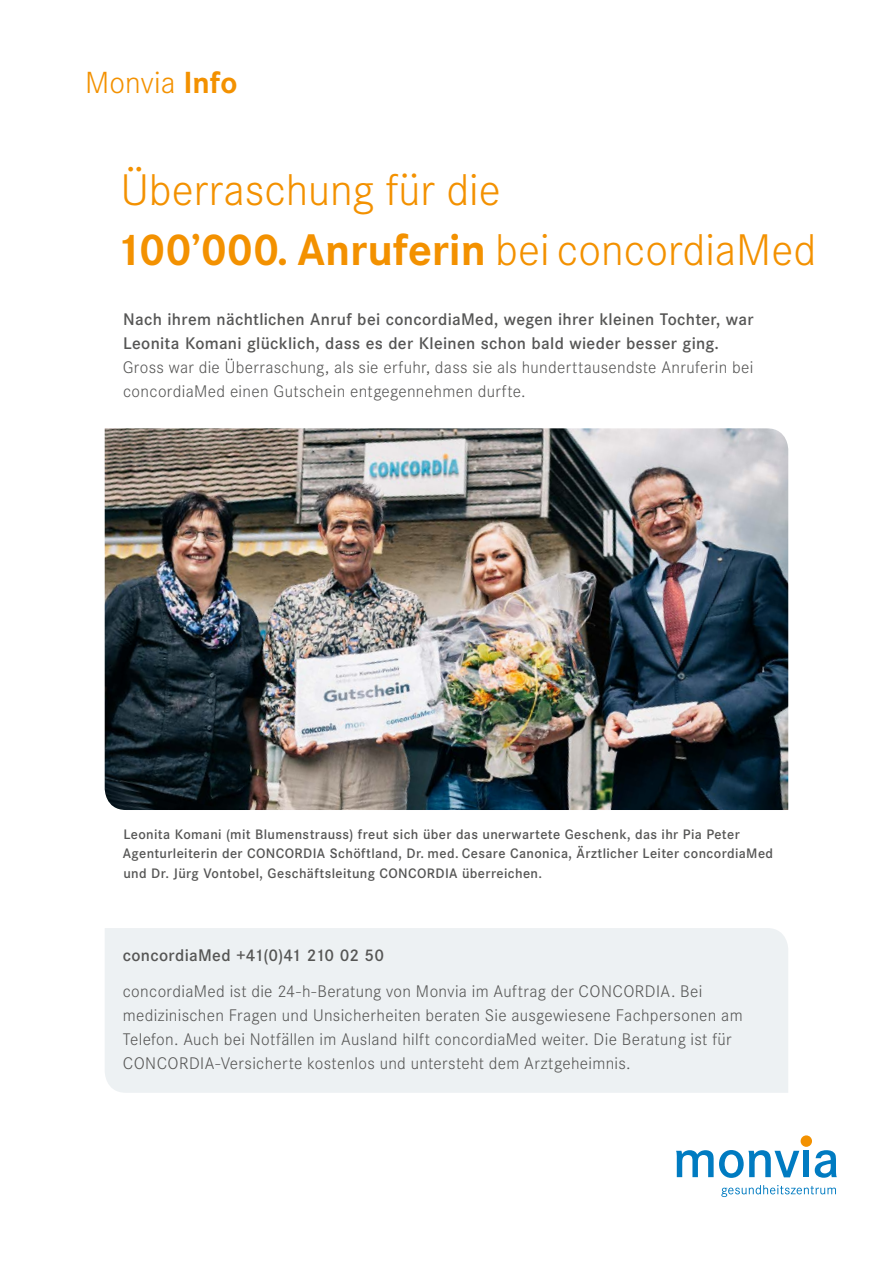
<style>
.page{position:relative;width:893px;height:1263px;background:#fff}
.page>*{position:absolute;margin:0;border:0;box-sizing:border-box;transform-origin:0 0}
.t1{font:300 43.5px/60px "Corporate SBQ";color:#f39100}
.t2{font:300 30px "Corporate SBQ";letter-spacing:.005em;color:#f39100}
.t3{font:300 16.5px/24px "Corporate SBQ";letter-spacing:.02em;color:#565655}
.t4{font:500 16.5px/24px "Corporate SBQ";letter-spacing:.02em;color:#565655}
.t5{font:500 13.5px/19.5px "Corporate SBQ";letter-spacing:.025em;color:#565655}
.s1{font-weight:700}
</style>
<div class="page">
<img style="left:105px;top:428px;width:683px;height:382px">
<div style="left:105px;top:928px;width:683px;height:165px;background:#edf1f3"></div>
<div style="left:801px;top:1135px;width:11px;height:12px;background:#f39100;border-radius:50%"></div>
<svg style="left:676px;top:1150px;width:123px;height:28px"></svg>
<div style="left:803px;top:1151px;width:6px;height:26px;background:#007bc1"></div>
<svg style="left:815px;top:1150px;width:22px;height:28px"></svg>
<svg style="left:721px;top:1185px;width:115px;height:12px"></svg>
<h2 class="t2" style="left:85px;top:65px;width:154px">Monvia <span class="s1">Info</span></h2>
<h1 class="t1" style="left:115px;top:160px;width:703px">Überraschung für die<br><span class="s1">100’000. Anruferin</span> bei concordiaMed</h1>
<p class="t4" style="left:123px;top:308px;width:632px">Nach ihrem nächtlichen Anruf bei concordiaMed, wegen ihrer kleinen Tochter, war<br>Leonita Komani glücklich, dass es der Kleinen schon bald wieder besser ging.</p>
<p class="t3" style="left:123px;top:355px;width:632px">Gross war die Überraschung, als sie erfuhr, dass sie als hunderttausendste Anruferin bei concordiaMed einen Gutschein entgegennehmen durfte.</p>
<p class="t5" style="left:123px;top:824px;width:652px">Leonita Komani (mit Blumenstrauss) freut sich über das unerwartete Geschenk, das ihr Pia Peter<br>Agenturleiterin der CONCORDIA Schöftland, Dr. med. Cesare Canonica, Ärztlicher Leiter concordiaMed und Dr. Jürg Vontobel, Geschäftsleitung CONCORDIA überreichen.</p>
<p class="t4" style="left:123px;top:944px;width:263px">concordiaMed +41(0)41 210 02 50</p>
<p class="t3" style="left:123px;top:979px;width:621px">concordiaMed ist die 24-h-Beratung von Monvia im Auftrag der CONCORDIA. Bei medizinischen Fragen und Unsicherheiten beraten Sie ausgewiesene Fachpersonen am Telefon. Auch bei Notfällen im Ausland hilft concordiaMed weiter. Die Beratung ist für CONCORDIA-Versicherte kostenlos und untersteht dem Arztgeheimnis.</p>
</div>
